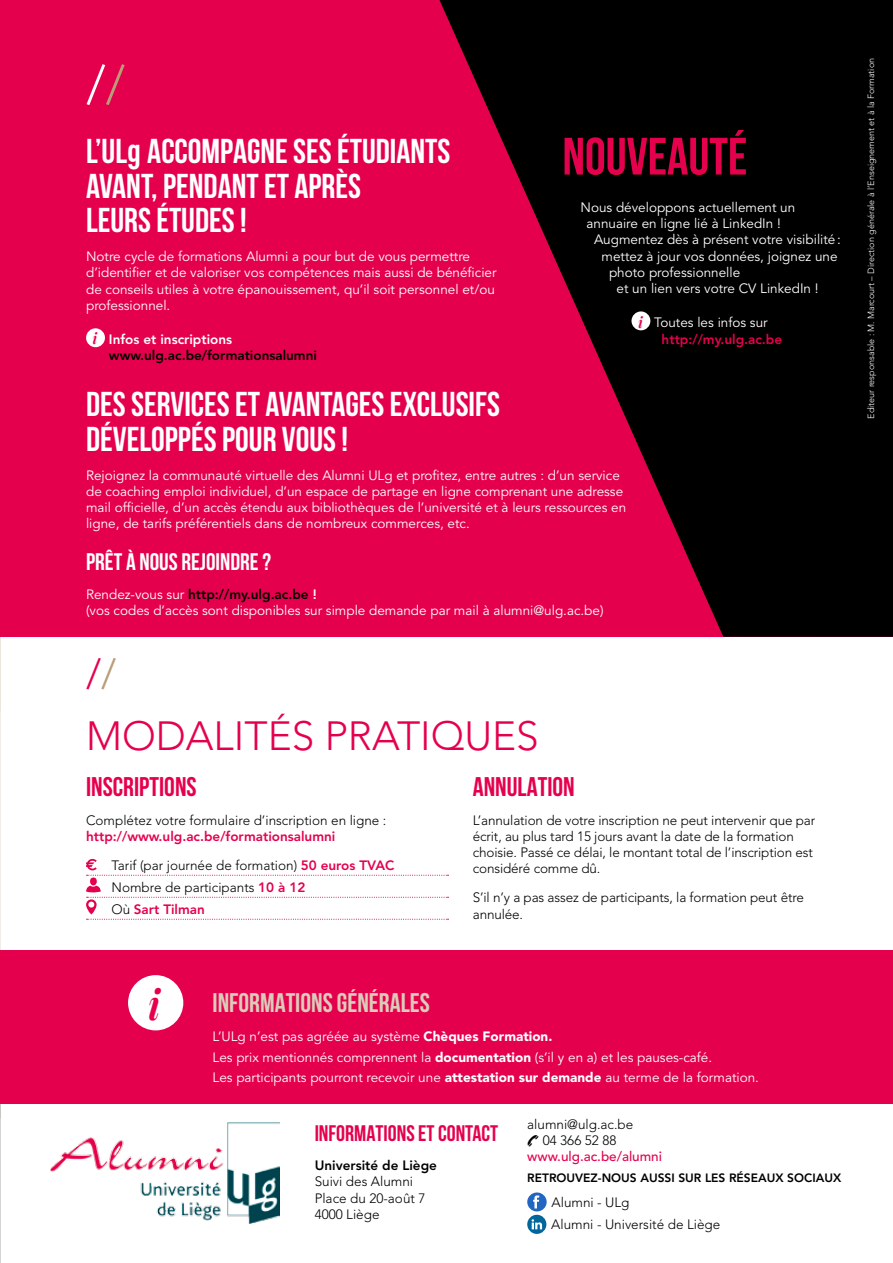
<style>
.page{position:relative;width:893px;height:1263px;background:#fff}
.page>*{position:absolute;margin:0;border:0;box-sizing:border-box;transform-origin:0 0}
.t1{font:700 52.5px "Bebas Neue";color:#e5004e}
.t2{font:300 52.5px "Avenir";color:#fff}
.t3{font:italic 700 42px "Playfair Display";color:#e5004e;scale:.85 1}
.t4{font:300 40.5px/61.8px "Avenir";color:#e5004e}
.t5{font:700 34.5px/34.5px "Bebas Neue";color:#fff}
.t6{font:700 27px "Bebas Neue";color:#e5004e}
.t7{font:700 27px "Bebas Neue";color:#dbccba}
.t8{font:700 24px "Bebas Neue";color:#fff}
.t9{font:700 22.5px "Bebas Neue";color:#e5004e}
.t10{font:13.5px/16.2px "Avenir";color:#fff}
.t11{font:300 13.5px/16.2px "Avenir";letter-spacing:-.01em;color:#000}
.t12{font:800 13.5px/16.2px "Avenir";color:#e5004e}
.t13{font:800 13.5px/16.2px "Avenir";color:#000}
.t14{font:800 12px "Avenir";color:#000}
.t15{font:300 9px "Avenir";color:#fff}
.s1{color:#b99d78}
.s2{font-family:"Playfair Display";font-weight:700;font-style:italic;font-size:15.6px}
.s3{font-weight:400;color:#fff}
.s4{font-family:"DIN Cond"}
.s5{font-family:"Playfair Display";font-weight:700;font-style:italic;font-size:15.6px;color:#e5004e}
.s6{color:#fff}
.s7{font-weight:800;color:#000}
.s8{font-weight:800}
.s9{font-weight:300;color:#000}
.s10{font-weight:800;color:#e5004e}
.s11{font-weight:900}
.s12{font-family:"Cible Pictos";font-weight:400}
.s13{font-weight:500;color:#e5004e}
</style>
<div class="page">
<div style="left:0;top:0;width:893px;height:637px;background:#e5004e"></div>
<svg style="left:439px;top:0;width:454px;height:637px;fill:#000"></svg>
<div style="left:631px;top:311px;width:19px;height:19px;background:#fff;border-radius:50%"></div>
<div style="left:86px;top:328px;width:19px;height:19px;background:#fff;border-radius:50%"></div>
<img style="left:50px;top:1122px;width:230px;height:101px">
<svg style="left:527px;top:1192px;width:20px;height:19px"></svg>
<svg style="left:533px;top:1195px;width:6px;height:13px"></svg>
<svg style="left:527px;top:1215px;width:19px;height:19px"></svg>
<svg style="left:532px;top:1219px;width:10px;height:10px"></svg>
<div style="left:0;top:949px;width:893px;height:154px;background:#e5004e"></div>
<div style="left:128px;top:975px;width:55px;height:55px;background:#fff;border-radius:50%"></div>
<svg style="left:86px;top:859px;width:363px;height:17px"></svg>
<div style="left:90px;top:877px;width:7px;height:8px;background:#e5004e;border-radius:50%"></div>
<svg style="left:86px;top:885px;width:363px;height:35px"></svg>
<h1 class="t2" style="left:86px;top:54px;width:40px">/<span class="s1">/</span></h1>
<p class="t15" style="left:866px;top:419px;width:362px;rotate:-90deg">Editeur responsable : M. Marcourt – Direction générale à l’Enseignement et à la Formation</p>
<h1 class="t1" style="left:562px;top:128px;width:186px">NOUVEAUTé</h1>
<p class="t10" style="left:580px;top:200px;width:216px">Nous développons actuellement un</p>
<p class="t10" style="left:586px;top:216px;width:196px">annuaire en ligne lié à LinkedIn !</p>
<p class="t10" style="left:594px;top:232px;width:248px">Augmentez dès à présent votre visibilité:</p>
<p class="t10" style="left:601px;top:248px;width:238px">mettez à jour vos données, joignez une</p>
<p class="t10" style="left:609px;top:264px;width:133px">photo professionnelle</p>
<p class="t10" style="left:616px;top:281px;width:204px">et un lien vers votre CV LinkedIn !</p>
<p class="t12" style="left:662px;top:314px;width:122px;text-indent:-23px"><span class="s2">i</span> <span class="s3">Toutes les infos sur </span>http://my.ulg.ac.be</p>
<h3 class="t5" style="left:86px;top:134px;width:366px">L’UL<span class="s4">g</span> ACCOMPAGNE SES ÉTUDIANTS<br>AVANT, PENDANT ET APRÈS<br>LEURS ÉTUDES !</h3>
<p class="t10" style="left:86px;top:249px;width:412px">Notre cycle de formations Alumni a pour but de vous permettre d’identifier et de valoriser vos compétences mais aussi de bénéficier de conseils utiles à votre épanouissement, qu’il soit personnel et/ou professionnel.</p>
<p class="t13" style="left:109px;top:331px;width:209px;text-indent:-16px"><span class="s5">i</span> <span class="s6">Infos et inscriptions </span>www.ulg.ac.be/formationsalumni</p>
<h3 class="t5" style="left:86px;top:387px;width:415px">DES SERVICES ET AVANTAGES EXCLUSIFS<br>DÉVELOPPÉS POUR VOUS !</h3>
<p class="t10" style="left:86px;top:467px;width:542px">Rejoignez la communauté virtuelle des Alumni ULg et profitez, entre autres : d’un service de coaching emploi individuel, d’un espace de partage en ligne comprenant une adresse mail officielle, d’un accès étendu aux bibliothèques de l’université et à leurs ressources en ligne, de tarifs préférentiels dans de nombreux commerces, etc.</p>
<h3 class="t8" style="left:86px;top:548px;width:186px">PRÊT À NOUS REJOINDRE ?</h3>
<p class="t10" style="left:86px;top:586px;width:519px">Rendez-vous sur <span class="s7">http://my.ulg.ac.be</span> <span class="s8">!<br></span>(vos codes d’accès sont disponibles sur simple demande par mail à alumni@ulg.ac.be)</p>
<h3 class="t4" style="left:86px;top:643px;width:454px">/<span class="s1">/<br></span>MODALITÉS PRATIQUES</h3>
<h3 class="t6" style="left:86px;top:772px;width:112px">INSCRIPTIONS</h3>
<p class="t11" style="left:86px;top:812px;width:302px">Complétez votre formulaire d’inscription en ligne :</p>
<p class="t12" style="left:112px;top:822px;width:284px;line-height:29px;text-indent:-26px">http://www.ulg.ac.be/formationsalumni<br><span class="s9">Tarif (par journée de formation)</span> 50 euros TVAC</p>
<p class="t11" style="left:112px;top:877px;width:195px;line-height:21.9px">Nombre de participants <span class="s10">10 à 12<br></span>Où <span class="s10">Sart Tilman</span></p>
<h3 class="t6" style="left:473px;top:772px;width:103px">ANNULATION</h3>
<p class="t11" style="left:473px;top:812px;width:344px">L’annulation de votre inscription ne peut intervenir que par écrit, au plus tard 15 jours avant la date de la formation choisie. Passé ce délai, le montant total de l’inscription est considéré comme dû.</p>
<p class="t11" style="left:473px;top:889px;width:333px">S’il n’y a pas assez de participants, la formation peut être annulée.</p>
<h2 class="t3" style="left:149px;top:975px;width:15px">i</h2>
<h3 class="t7" style="left:213px;top:988px;width:219px">INFORMATIONS GÉNÉRALES</h3>
<p class="t10" style="left:213px;top:1027px;width:548px;line-height:20.4px">L’ULg n’est pas agréée au système <span class="s11">Chèques Formation.<br></span>Les prix mentionnés comprennent la <span class="s11">documentation</span> (s’il y en a) et les pauses-café.<br>Les participants pourront recevoir une <span class="s11">attestation sur demande</span> au terme de la formation.</p>
<h3 class="t9" style="left:315px;top:1121px;width:185px">INFORMATIONS ET CONTACT</h3>
<p class="t13" style="left:315px;top:1157px;width:124px">Université de Liège</p>
<p class="t11" style="left:315px;top:1173px;width:112px">Suivi des Alumni<br>Place du 20-août 7<br>4000 Liège</p>
<p class="t11" style="left:527px;top:1116px;width:136px">alumni@ulg.ac.be<br><span class="s12">t</span> 04 366 52 88 <span class="s13">www.ulg.ac.be/alumni</span></p>
<p class="t14" style="left:527px;top:1170px;width:315px">RETROUVEZ-NOUS AUSSI SUR LES RÉSEAUX SOCIAUX</p>
<p class="t11" style="left:551px;top:1191px;width:171px;line-height:22.5px">Alumni - ULg<br>Alumni - Université de Liège</p>
</div>
